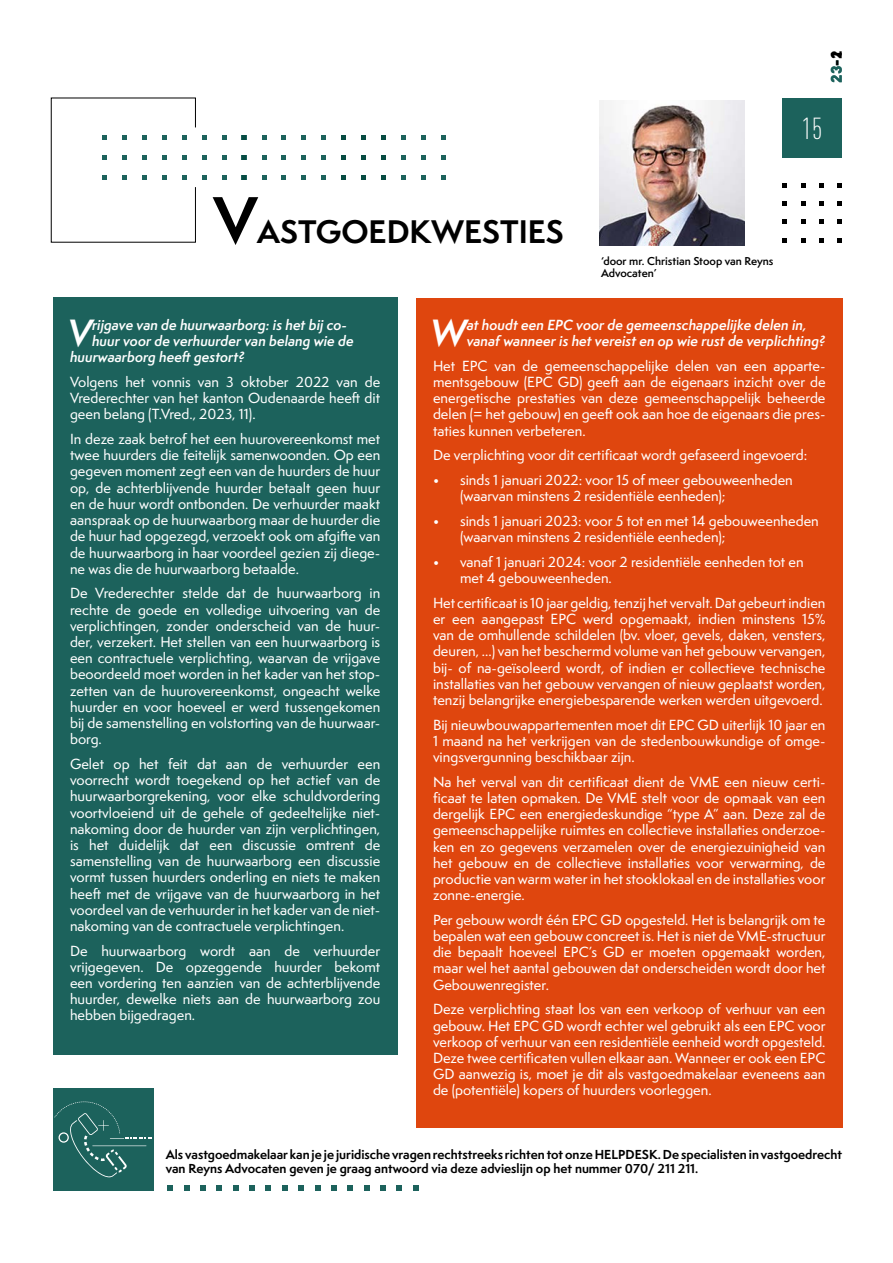
<style>
.page{position:relative;width:893px;height:1263px;background:#fff}
.page>*{position:absolute;margin:0;border:0;box-sizing:border-box;transform-origin:0 0}
.t1{font:italic 600 34.95px "Semplicita Pro";color:#fff}
.t2{font:700 30px "Semplicita Pro";color:#000}
.t3{font:300 condensed 30px "DINOT";color:#fff}
.t4{font:900 15px "DINOT";color:#1c625c}
.t5{font:900 15px "DINOT";color:#000}
.t6{font:500 13.5px/16.2px "Semplicita Pro";color:#fff;text-align:justify}
.t7{font:italic 600 13.5px/16.2px "Semplicita Pro";color:#fff}
.t8{font:700 12px/14.4px "Semplicita Pro";color:#000}
.t9{font:600 10.5px/12.6px "Semplicita Pro";color:#000}
.s1{font-size:60px}
.s2{color:#000}
</style>
<div class="page">
<svg style="left:801px;top:201px;width:4px;height:5px"></svg>
<svg style="left:837px;top:201px;width:5px;height:5px"></svg>
<svg style="left:782px;top:201px;width:5px;height:5px"></svg>
<svg style="left:819px;top:201px;width:5px;height:5px"></svg>
<svg style="left:801px;top:183px;width:4px;height:4px"></svg>
<svg style="left:837px;top:183px;width:5px;height:4px"></svg>
<svg style="left:782px;top:183px;width:5px;height:4px"></svg>
<svg style="left:819px;top:183px;width:5px;height:4px"></svg>
<svg style="left:801px;top:219px;width:4px;height:5px"></svg>
<svg style="left:837px;top:219px;width:5px;height:5px"></svg>
<svg style="left:782px;top:219px;width:5px;height:5px"></svg>
<svg style="left:819px;top:219px;width:5px;height:5px"></svg>
<svg style="left:801px;top:238px;width:4px;height:4px"></svg>
<svg style="left:837px;top:238px;width:5px;height:4px"></svg>
<svg style="left:782px;top:238px;width:5px;height:4px"></svg>
<svg style="left:819px;top:238px;width:5px;height:4px"></svg>
<svg style="left:202px;top:155px;width:5px;height:5px"></svg>
<svg style="left:222px;top:155px;width:5px;height:5px"></svg>
<svg style="left:202px;top:135px;width:5px;height:5px"></svg>
<svg style="left:222px;top:135px;width:5px;height:5px"></svg>
<svg style="left:202px;top:175px;width:5px;height:5px"></svg>
<svg style="left:51px;top:98px;width:145px;height:145px"></svg>
<svg style="left:222px;top:175px;width:5px;height:5px"></svg>
<svg style="left:262px;top:155px;width:4px;height:5px"></svg>
<svg style="left:301px;top:155px;width:5px;height:5px"></svg>
<svg style="left:241px;top:155px;width:6px;height:5px"></svg>
<svg style="left:281px;top:155px;width:5px;height:5px"></svg>
<svg style="left:262px;top:135px;width:4px;height:5px"></svg>
<svg style="left:301px;top:135px;width:5px;height:5px"></svg>
<svg style="left:241px;top:135px;width:6px;height:5px"></svg>
<svg style="left:281px;top:135px;width:5px;height:5px"></svg>
<svg style="left:262px;top:175px;width:4px;height:5px"></svg>
<svg style="left:301px;top:175px;width:5px;height:5px"></svg>
<svg style="left:241px;top:175px;width:6px;height:5px"></svg>
<svg style="left:281px;top:175px;width:5px;height:5px"></svg>
<svg style="left:321px;top:155px;width:5px;height:5px"></svg>
<svg style="left:321px;top:135px;width:5px;height:5px"></svg>
<svg style="left:321px;top:175px;width:5px;height:5px"></svg>
<svg style="left:361px;top:155px;width:5px;height:5px"></svg>
<svg style="left:401px;top:155px;width:5px;height:5px"></svg>
<svg style="left:341px;top:155px;width:5px;height:5px"></svg>
<svg style="left:381px;top:155px;width:5px;height:5px"></svg>
<svg style="left:361px;top:135px;width:5px;height:5px"></svg>
<svg style="left:401px;top:135px;width:5px;height:5px"></svg>
<svg style="left:341px;top:135px;width:5px;height:5px"></svg>
<svg style="left:381px;top:135px;width:5px;height:5px"></svg>
<svg style="left:361px;top:175px;width:5px;height:5px"></svg>
<svg style="left:401px;top:175px;width:5px;height:5px"></svg>
<svg style="left:341px;top:175px;width:5px;height:5px"></svg>
<svg style="left:381px;top:175px;width:5px;height:5px"></svg>
<svg style="left:441px;top:155px;width:5px;height:5px"></svg>
<svg style="left:421px;top:155px;width:5px;height:5px"></svg>
<svg style="left:441px;top:135px;width:5px;height:5px"></svg>
<svg style="left:421px;top:135px;width:5px;height:5px"></svg>
<svg style="left:441px;top:175px;width:5px;height:5px"></svg>
<svg style="left:421px;top:175px;width:5px;height:5px"></svg>
<img style="left:600px;top:101px;width:144px;height:144px">
<svg style="left:315px;top:1185px;width:5px;height:6px"></svg>
<svg style="left:184px;top:1185px;width:5px;height:6px"></svg>
<svg style="left:348px;top:1185px;width:5px;height:6px"></svg>
<svg style="left:217px;top:1185px;width:5px;height:6px"></svg>
<svg style="left:380px;top:1185px;width:6px;height:6px"></svg>
<svg style="left:249px;top:1185px;width:6px;height:6px"></svg>
<svg style="left:413px;top:1185px;width:5px;height:6px"></svg>
<svg style="left:282px;top:1185px;width:5px;height:6px"></svg>
<svg style="left:298px;top:1185px;width:6px;height:6px"></svg>
<svg style="left:167px;top:1185px;width:6px;height:6px"></svg>
<svg style="left:331px;top:1185px;width:6px;height:6px"></svg>
<svg style="left:200px;top:1185px;width:6px;height:6px"></svg>
<svg style="left:364px;top:1185px;width:5px;height:6px"></svg>
<svg style="left:233px;top:1185px;width:5px;height:6px"></svg>
<svg style="left:397px;top:1185px;width:5px;height:6px"></svg>
<svg style="left:266px;top:1185px;width:5px;height:6px"></svg>
<div style="left:53px;top:1088px;width:100px;height:103px;background:#1c625c"></div>
<svg style="left:54px;top:1101px;width:98px;height:77px"></svg>
<div style="left:416px;top:298px;width:426px;height:829px;background:#df460e"></div>
<div style="left:53px;top:298px;width:344px;height:757px;background:#1c625c"></div>
<div style="left:782px;top:98px;width:60px;height:59px;background:#1c625c"></div>
<h2 class="t2" style="left:214px;top:209px;width:352px"><span class="s1">V</span>ASTGOEDKWESTIES</h2>
<p class="t5" style="left:826px;top:59px;width:10px;rotate:-90deg">2</p>
<p class="t4" style="left:826px;top:83px;width:33px;rotate:-90deg">23<span class="s2">-1</span></p>
<h2 class="t3" style="left:802px;top:111px;width:22px">15</h2>
<p class="t9" style="left:601px;top:254px;width:174px">‘door mr. Christian Stoop van Reyns<br>Advocaten’</p>
<p class="t7" style="left:92px;top:316px;width:257px">rijgave van de huurwaarborg: is het bij co-</p>
<p class="t7" style="left:92px;top:333px;width:263px">huur voor de verhuurder van belang wie de</p>
<p class="t7" style="left:70px;top:349px;width:176px">huurwaarborg heeft gestort?</p>
<p class="t6" style="left:70px;top:374px;width:312px">Volgens het vonnis van 3 oktober 2022 van de Vrederechter van het kanton Oudenaarde heeft dit geen belang (T.Vred., 2023, 11).</p>
<p class="t6" style="left:70px;top:431px;width:312px">In deze zaak betrof het een huurovereenkomst met twee huurders die feitelijk samenwoonden. Op een gegeven moment zegt een van de huurders de huur op, de achterblijvende huurder betaalt geen huur en de huur wordt ontbonden. De verhuurder maakt aanspraak op de huurwaarborg maar de huurder die de huur had opgezegd, verzoekt ook om afgifte van de huurwaarborg in haar voordeel gezien zij diege&shy;ne was die de huurwaarborg betaalde.</p>
<p class="t6" style="left:70px;top:585px;width:312px">De Vrederechter stelde dat de huurwaarborg in rechte de goede en volledige uitvoering van de verplichtingen, zonder onderscheid van de huur&shy;der, verzekert. Het stellen van een huurwaarborg is een contractuele verplichting, waarvan de vrijgave beoordeeld moet worden in het kader van het stop&shy;zetten van de huurovereenkomst, ongeacht welke huurder en voor hoeveel er werd tussengekomen bij de samenstelling en volstorting van de huurwaar&shy;borg.</p>
<p class="t6" style="left:70px;top:756px;width:312px">Gelet op het feit dat aan de verhuurder een voorrecht wordt toegekend op het actief van de huurwaarborgrekening, voor elke schuldvordering voortvloeiend uit de gehele of gedeeltelijke niet&shy;nakoming door de huurder van zijn verplichtingen, is het duidelijk dat een discussie omtrent de samenstelling van de huurwaarborg een discussie vormt tussen huurders onderling en niets te maken heeft met de vrijgave van de huurwaarborg in het voordeel van de verhuurder in het kader van de niet&shy;nakoming van de contractuele verplichtingen.</p>
<p class="t6" style="left:70px;top:942px;width:312px">De huurwaarborg wordt aan de verhuurder vrijgegeven. De opzeggende huurder bekomt een vordering ten aanzien van de achterblijvende huurder, dewelke niets aan de huurwaarborg zou hebben bijgedragen.</p>
<h1 class="t1" style="left:68px;top:307px;width:25px">V</h1>
<h1 class="t1" style="left:431px;top:307px;width:37px">W</h1>
<p class="t7" style="left:467px;top:316px;width:360px">at houdt een EPC voor de gemeenschappelijke delen in, vanaf wanneer is het vereist en op wie rust de verplichting?</p>
<p class="t6" style="left:433px;top:357px;width:394px">Het EPC van de gemeenschappelijke delen van een apparte&shy;mentsgebouw (EPC GD) geeft aan de eigenaars inzicht over de energetische prestaties van deze gemeenschappelijk beheerde delen (= het gebouw) en geeft ook aan hoe de eigenaars die pres&shy;taties kunnen verbeteren.</p>
<p class="t6" style="left:433px;top:447px;width:376px">De verplichting voor dit certificaat wordt gefaseerd ingevoerd:</p>
<p class="t6" style="left:460px;top:472px;width:334px;text-indent:-27px">• sinds 1 januari 2022: voor 15 of meer gebouweenheden (waarvan minstens 2 residentiële eenheden);</p>
<p class="t6" style="left:460px;top:513px;width:360px;text-indent:-27px">• sinds 1 januari 2023: voor 5 tot en met 14 gebouweenheden (waarvan minstens 2 residentiële eenheden);</p>
<p class="t6" style="left:460px;top:554px;width:345px;text-indent:-27px">• vanaf 1 januari 2024: voor 2 residentiële eenheden tot en met 4 gebouweenheden.</p>
<p class="t6" style="left:433px;top:594px;width:394px">Het certificaat is 10 jaar geldig, tenzij het vervalt. Dat gebeurt indien er een aangepast EPC werd opgemaakt, indien minstens 15% van de omhullende schildelen (bv. vloer, gevels, daken, vensters, deuren, …) van het beschermd volume van het gebouw vervangen, bij- of na-geïsoleerd wordt, of indien er collectieve technische installaties van het gebouw vervangen of nieuw geplaatst worden, tenzij belangrijke energiebesparende werken werden uitgevoerd.</p>
<p class="t6" style="left:433px;top:716px;width:394px">Bij nieuwbouwappartementen moet dit EPC GD uiterlijk 10 jaar en 1 maand na het verkrijgen van de stedenbouwkundige of omge&shy;vingsvergunning beschikbaar zijn.</p>
<p class="t6" style="left:433px;top:773px;width:394px">Na het verval van dit certificaat dient de VME een nieuw certi&shy;ficaat te laten opmaken. De VME stelt voor de opmaak van een dergelijk EPC een energiedeskundige “type A” aan. Deze zal de gemeenschappelijke ruimtes en collectieve installaties onderzoe&shy;ken en zo gegevens verzamelen over de energiezuinigheid van het gebouw en de collectieve installaties voor verwarming, de productie van warm water in het stooklokaal en de installaties voor zonne-energie.</p>
<p class="t6" style="left:433px;top:912px;width:394px">Per gebouw wordt één EPC GD opgesteld. Het is belangrijk om te bepalen wat een gebouw concreet is. Het is niet de VME-structuur die bepaalt hoeveel EPC’s GD er moeten opgemaakt worden, maar wel het aantal gebouwen dat onderscheiden wordt door het Gebouwenregister.</p>
<p class="t6" style="left:433px;top:1001px;width:394px">Deze verplichting staat los van een verkoop of verhuur van een gebouw. Het EPC GD wordt echter wel gebruikt als een EPC voor verkoop of verhuur van een residentiële eenheid wordt opgesteld.<br>Deze twee certificaten vullen elkaar aan. Wanneer er ook een EPC GD aanwezig is, moet je dit als vastgoedmakelaar eveneens aan de (potentiële) kopers of huurders voorleggen.</p>
<p class="t8" style="left:166px;top:1147px;width:678px">Als vastgoedmakelaar kan je je juridische vragen rechtstreeks richten tot onze HELPDESK. De specialisten in vastgoedrecht van Reyns Advocaten geven je graag antwoord via deze advieslijn op het nummer 070/ 211 211.</p>
</div>
